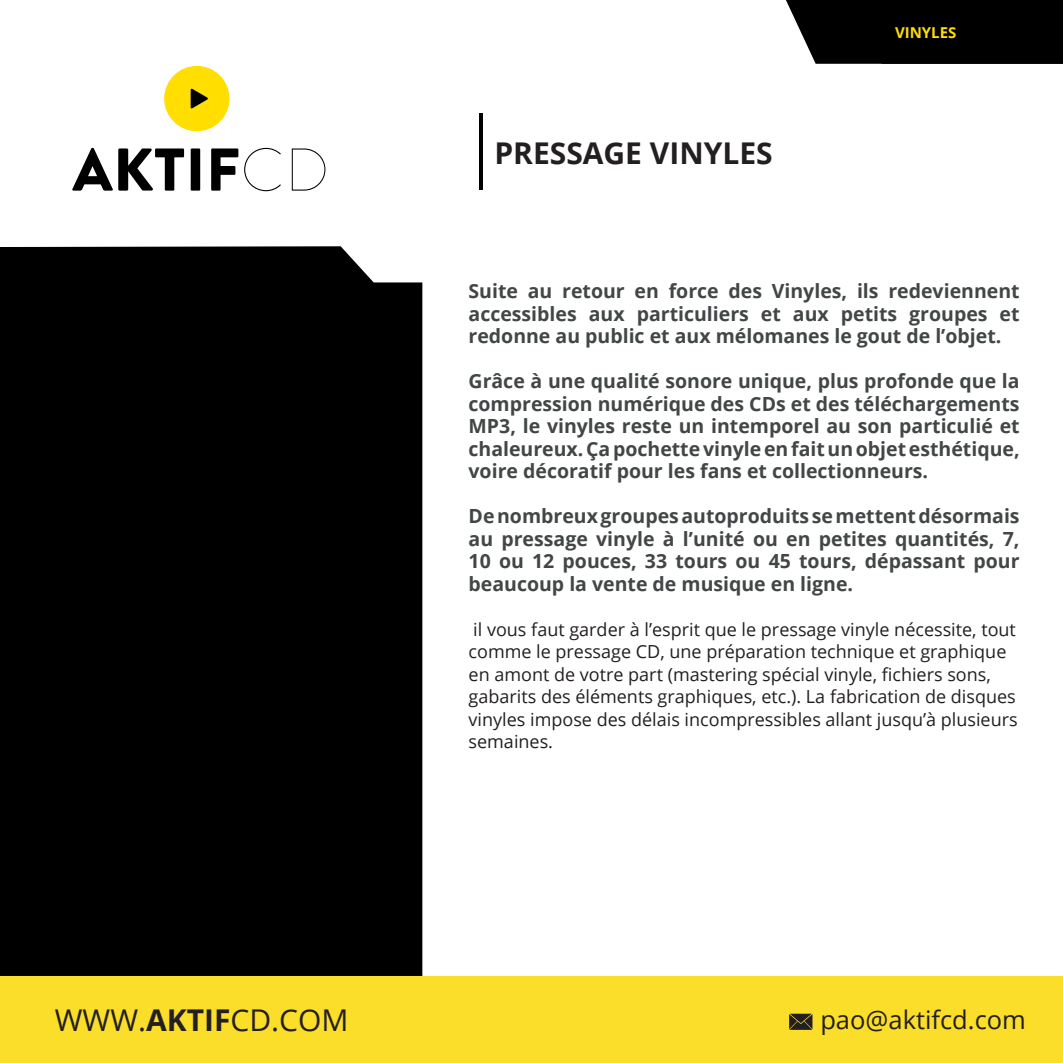
<style>
.page{position:relative;width:1063px;height:1063px;background:#fff}
.page>*{position:absolute;margin:0;border:0;box-sizing:border-box;transform-origin:0 0}
.t1{font:700 30px "Open Sans";color:#231f20}
.t2{font:30px "Open Sans";color:#231f20}
.t3{font:25.5px "Open Sans";color:#231f20}
.t4{font:700 19.5px/22.5px "Open Sans";color:#424646;text-align:justify}
.t5{font:18px/22.5px "Open Sans";color:#231f20}
.t6{font:700 15px "Open Sans";color:#ffde00}
.s1{font-weight:700}
</style>
<div class="page">
<hr style="left:480px;top:113px;width:3px;height:77px;background:#000002">
<svg style="left:72px;top:148px;width:112px;height:43px"></svg>
<div style="left:191px;top:148px;width:9px;height:43px;background:#000"></div>
<svg style="left:211px;top:148px;width:27px;height:43px"></svg>
<svg style="left:244px;top:148px;width:37px;height:43px"></svg>
<svg style="left:292px;top:148px;width:33px;height:43px"></svg>
<div style="left:164px;top:66px;width:65px;height:65px;background:#ffde00;border-radius:50%"></div>
<svg style="left:191px;top:88px;width:17px;height:21px"></svg>
<div style="left:0;top:246px;width:422px;height:731px;background:#000"></div>
<div style="left:0;top:977px;width:1063px;height:86px;background:#fade29"></div>
<svg style="left:789px;top:1014px;width:23px;height:16px"></svg>
<div style="left:786px;top:0;width:277px;height:64px;background:#000"></div>
<p class="t1" style="left:494px;top:131px;width:280px">PRESSAGE VINYLES</p>
<p class="t6" style="left:895px;top:22px;width:63px">VINYLES</p>
<p class="t4" style="left:469px;top:280px;width:553px">Suite au retour en force des Vinyles, ils redeviennent accessibles aux particuliers et aux petits groupes et redonne au public et aux mélomanes le gout de l’objet.</p>
<p class="t4" style="left:469px;top:370px;width:553px">Grâce à une qualité sonore unique, plus profonde que la compression numérique des CDs et des téléchargements MP3, le vinyles reste un intemporel au son particulié et chaleureux. Ça pochette vinyle en fait un objet esthétique, voire décoratif pour les fans et collectionneurs.</p>
<p class="t4" style="left:469px;top:505px;width:553px">De nombreux groupes autoproduits se mettent désormais au pressage vinyle à l’unité ou en petites quantités, 7, 10 ou 12 pouces, 33 tours ou 45 tours, dépassant pour beaucoup la vente de musique en ligne.</p>
<p class="t5" style="left:469px;top:618px;width:551px">il vous faut garder à l’esprit que le pressage vinyle nécessite, tout comme le pressage CD, une préparation technique et graphique en amont de votre part (mastering spécial vinyle, fichiers sons, gabarits des éléments graphiques, etc.). La fabrication de disques vinyles impose des délais incompressibles allant jusqu’à plusieurs semaines.</p>
<p class="t2" style="left:55px;top:1000px;width:295px">WWW.<span class="s1">AKTIF</span>CD.COM</p>
<p class="t3" style="left:820px;top:1003px;width:207px">pao@aktifcd.com</p>
</div>
